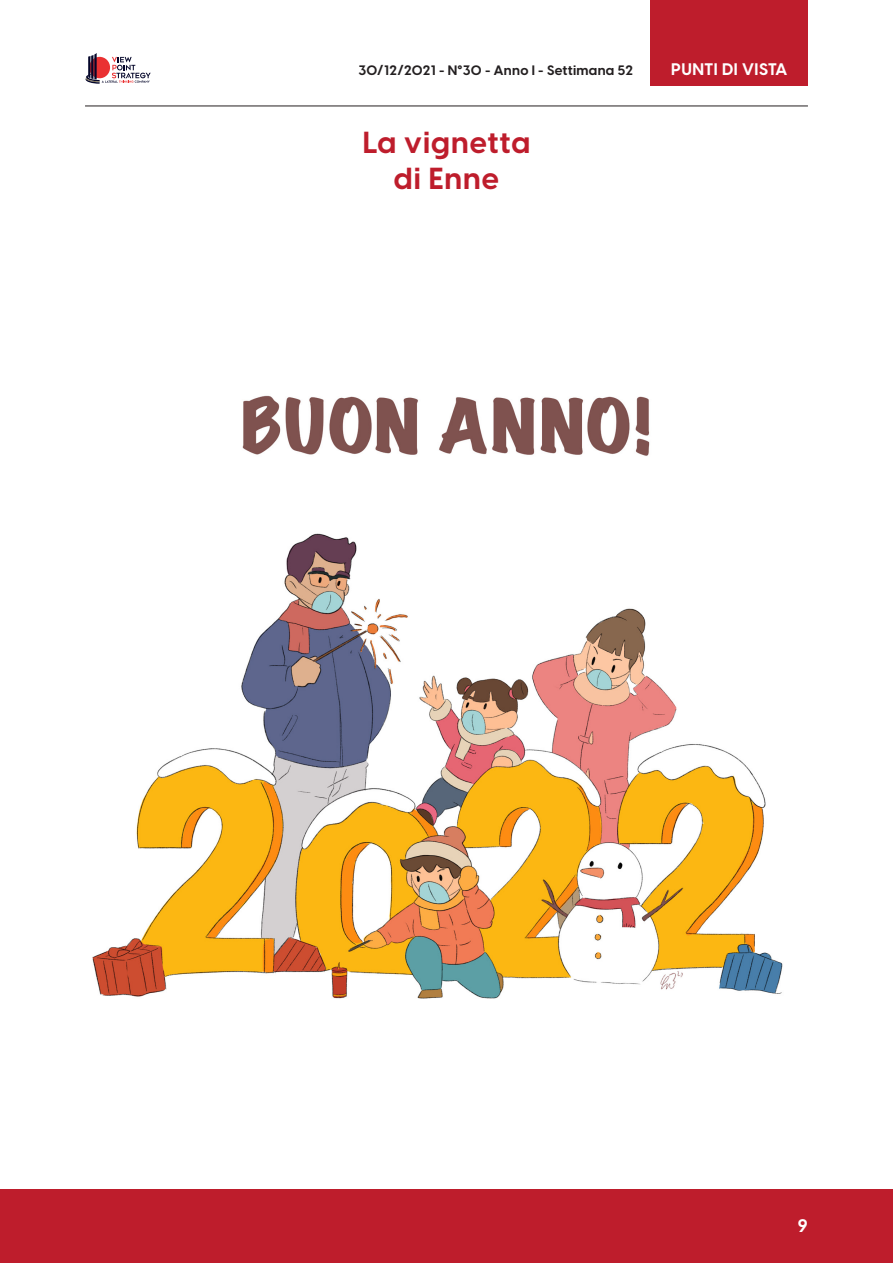
<style>
.page{position:relative;width:893px;height:1263px;background:#fff}
.page>*{position:absolute;margin:0;border:0;box-sizing:border-box;transform-origin:0 0}
.titolo{font:700 30px "Visby CF";letter-spacing:.03em;color:#be1d2c}
.testo{font:700 18px "Visby CF";color:#fff}
.t1{font:700 16.5px "Visby CF";letter-spacing:.03em;color:#fff}
.t2{font:700 13.5px "Visby CF";letter-spacing:.02em;color:#231f20}
</style>
<div class="page">
<svg style="left:86px;top:53px;width:65px;height:31px"></svg>
<hr style="left:85px;top:106px;width:723px;height:1px;background:#231f20">
<div style="left:651px;top:0;width:157px;height:85px;background:#be1d2c"></div>
<div style="left:1px;top:1189px;width:892px;height:74px;background:#be1d2c"></div>
<img style="left:92px;top:395px;width:691px;height:604px">
<p class="t2" style="left:358px;top:62px;width:276px">30/12/2021 - N°30 - Anno I - Settimana 52</p>
<p class="t1" style="left:671px;top:58px;width:118px">PUNTI DI VISTA</p>
<p class="titolo" style="left:363px;top:123px;width:169px">La vignetta</p>
<p class="titolo" style="left:394px;top:159px;width:107px">di Enne</p>
<p class="testo" style="left:798px;top:1214px;width:11px">9</p>
</div>
